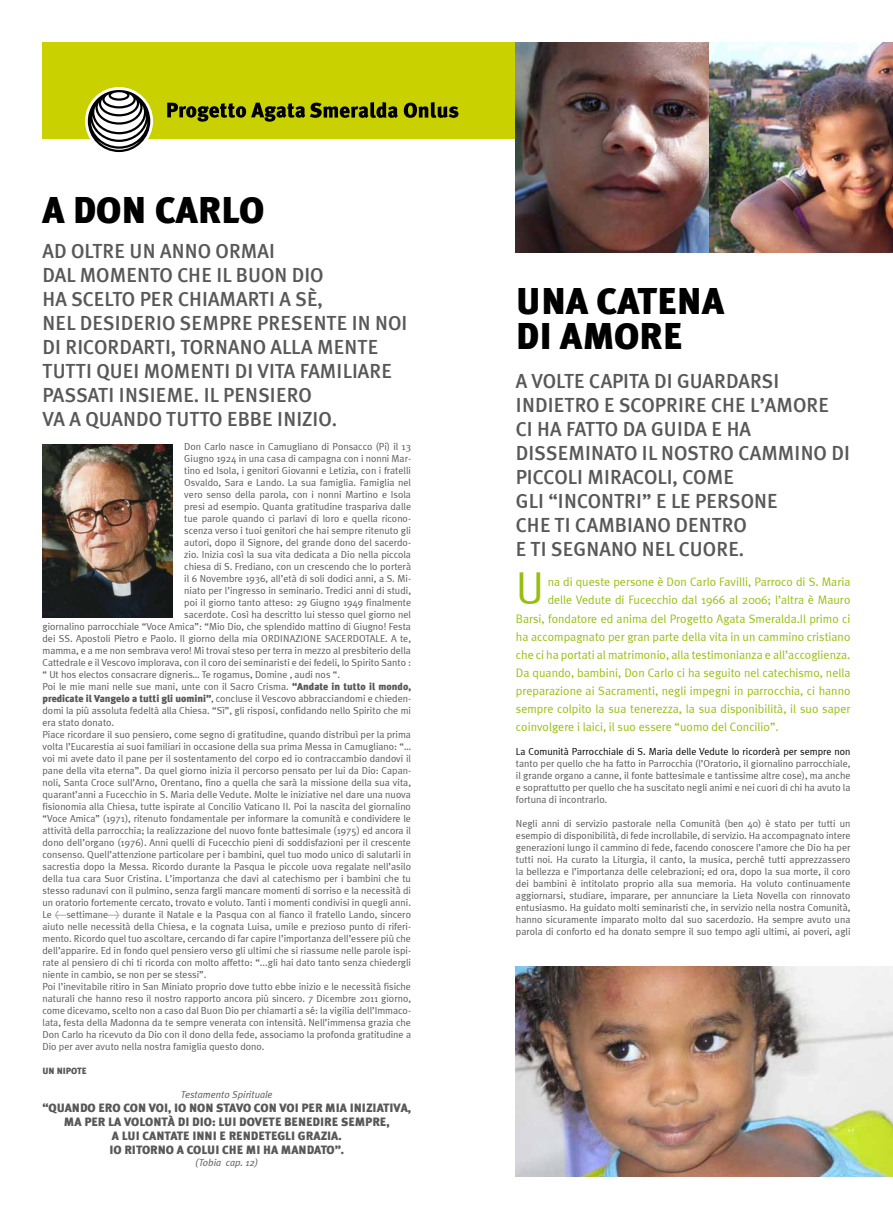
<style>
.page{position:relative;width:893px;height:1219px;background:#fff}
.page>*{position:absolute;margin:0;border:0;box-sizing:border-box;transform-origin:0 0}
.t1{font:45px "Meta Plus Normal";color:#97bf0d}
.t2{font:900 37px/35px "Meta Plus";color:#000}
.t3{font:500 20px/24px "Meta Plus";color:#58585a}
.t4{font:12px "Meta Plus Normal";color:#97bf0d}
.t5{font:900 12px/13.8px "Meta Plus";color:#58585a;text-align:center}
.t6{font:10px/12px "Meta Plus Normal";color:#58585a;text-align:justify}
.t7{font:10px "Meta Plus Normal";color:#000}
.t8{font:italic 10px "Meta Plus Normal";color:#58585a}
.t9{font:900 9px "Meta Plus";color:#58585a}
.s1{font-family:"Meta Plus";font-weight:900}
</style>
<div class="page">
<div style="left:43px;top:43px;width:850px;height:96px;background:#c9d200"></div>
<svg style="left:85px;top:87px;width:68px;height:68px"></svg>
<svg style="left:88px;top:90px;width:62px;height:62px"></svg>
<svg style="left:167px;top:102px;width:231px;height:20px"></svg>
<svg style="left:404px;top:102px;width:54px;height:16px"></svg>
<img style="left:516px;top:43px;width:377px;height:209px">
<img style="left:516px;top:967px;width:377px;height:209px">
<img style="left:43px;top:445px;width:130px;height:173px">
<h2 class="t2" style="left:43px;top:193px;width:223px">A DON CARLO</h2>
<p class="t3" style="left:43px;top:239px;width:366px">AD OLTRE UN ANNO ORMAI<br>DAL MOMENTO CHE IL BUON DIO<br>HA SCELTO PER CHIAMARTI A SÈ,<br>NEL DESIDERIO SEMPRE PRESENTE IN NOI<br>DI RICORDARTI, TORNANO ALLA MENTE<br>TUTTI QUEI MOMENTI DI VITA FAMILIARE<br>PASSATI INSIEME. IL PENSIERO<br>VA A QUANDO TUTTO EBBE INIZIO.</p>
<p class="t6" style="left:184px;top:441px;width:228px">Don Carlo nasce in Camugliano di Ponsacco (Pi) il 13</p>
<p class="t6" style="left:184px;top:453px;width:228px">Giugno 1924 in una casa di campagna con i nonni Mar-</p>
<p class="t6" style="left:184px;top:465px;width:228px">tino ed Isola, i genitori Giovanni e Letizia, con i fratelli</p>
<p class="t6" style="left:184px;top:477px;width:228px">Osvaldo, Sara e Lando. La sua famiglia. Famiglia nel</p>
<p class="t6" style="left:184px;top:489px;width:228px">vero senso della parola, con i nonni Martino e Isola</p>
<p class="t6" style="left:184px;top:501px;width:228px">presi ad esempio. Quanta gratitudine traspariva dalle</p>
<p class="t6" style="left:184px;top:513px;width:228px">tue parole quando ci parlavi di loro e quella ricono-</p>
<p class="t6" style="left:184px;top:525px;width:228px">scenza verso i tuoi genitori che hai sempre ritenuto gli</p>
<p class="t6" style="left:184px;top:537px;width:228px">autori, dopo il Signore, del grande dono del sacerdo-</p>
<p class="t6" style="left:184px;top:549px;width:228px">zio. Inizia così la sua vita dedicata a Dio nella piccola</p>
<p class="t6" style="left:184px;top:561px;width:228px">chiesa di S. Frediano, con un crescendo che lo porterà</p>
<p class="t6" style="left:184px;top:573px;width:228px">il 6 Novembre 1936, all’età di soli dodici anni, a S. Mi-</p>
<p class="t6" style="left:184px;top:585px;width:228px">niato per l’ingresso in seminario. Tredici anni di studi,</p>
<p class="t6" style="left:184px;top:597px;width:228px">poi il giorno tanto atteso: 29 Giugno 1949 finalmente</p>
<p class="t6" style="left:184px;top:609px;width:228px">sacerdote. Così ha descritto lui stesso quel giorno nel</p>
<p class="t6" style="left:43px;top:621px;width:370px">giornalino parrocchiale “Voce Amica”: “Mio Dio, che splendido mattino di Giugno! Festa</p>
<p class="t6" style="left:43px;top:633px;width:370px">dei SS. Apostoli Pietro e Paolo. Il giorno della mia ORDINAZIONE SACERDOTALE. A te,</p>
<p class="t6" style="left:43px;top:645px;width:370px">mamma, e a me non sembrava vero! Mi trovai steso per terra in mezzo al presbiterio della</p>
<p class="t6" style="left:43px;top:657px;width:370px">Cattedrale e il Vescovo implorava, con il coro dei seminaristi e dei fedeli, lo Spirito Santo :</p>
<p class="t6" style="left:43px;top:669px;width:299px">“ Ut hos electos consacrare digneris… Te rogamus, Domine , audi nos “.</p>
<p class="t6" style="left:43px;top:681px;width:370px">Poi le mie mani nelle sue mani, unte con il Sacro Crisma. <span class="s1">“Andate in tutto il mondo,</span></p>
<p class="t6" style="left:43px;top:693px;width:370px"><span class="s1">predicate il Vangelo a tutti gli uomini”</span>, concluse il Vescovo abbracciandomi e chieden-</p>
<p class="t6" style="left:43px;top:705px;width:370px">domi la più assoluta fedeltà alla Chiesa. “Sì”, gli risposi, confidando nello Spirito che mi</p>
<p class="t6" style="left:43px;top:717px;width:73px">era stato donato.</p>
<p class="t6" style="left:43px;top:729px;width:370px">Piace ricordare il suo pensiero, come segno di gratitudine, quando distribuì per la prima</p>
<p class="t6" style="left:43px;top:741px;width:370px">volta l’Eucarestia ai suoi familiari in occasione della sua prima Messa in Camugliano: “…</p>
<p class="t6" style="left:43px;top:753px;width:370px">voi mi avete dato il pane per il sostentamento del corpo ed io contraccambio dandovi il</p>
<p class="t6" style="left:43px;top:765px;width:370px">pane della vita eterna”. Da quel giorno inizia il percorso pensato per lui da Dio: Capan-</p>
<p class="t6" style="left:43px;top:777px;width:370px">noli, Santa Croce sull’Arno, Orentano, fino a quella che sarà la missione della sua vita,</p>
<p class="t6" style="left:43px;top:789px;width:370px">quarant’anni a Fucecchio in S. Maria delle Vedute. Molte le iniziative nel dare una nuova</p>
<p class="t6" style="left:43px;top:801px;width:370px">fisionomia alla Chiesa, tutte ispirate al Concilio Vaticano II. Poi la nascita del giornalino</p>
<p class="t6" style="left:43px;top:813px;width:370px">“Voce Amica” (1971), ritenuto fondamentale per informare la comunità e condividere le</p>
<p class="t6" style="left:43px;top:825px;width:370px">attività della parrocchia; la realizzazione del nuovo fonte battesimale (1975) ed ancora il</p>
<p class="t6" style="left:43px;top:837px;width:370px">dono dell’organo (1976). Anni quelli di Fucecchio pieni di soddisfazioni per il crescente</p>
<p class="t6" style="left:43px;top:849px;width:370px">consenso. Quell’attenzione particolare per i bambini, quel tuo modo unico di salutarli in</p>
<p class="t6" style="left:43px;top:861px;width:370px">sacrestia dopo la Messa. Ricordo durante la Pasqua le piccole uova regalate nell’asilo</p>
<p class="t6" style="left:43px;top:873px;width:370px">della tua cara Suor Cristina. L’importanza che davi al catechismo per i bambini che tu</p>
<p class="t6" style="left:43px;top:885px;width:370px">stesso radunavi con il pulmino, senza fargli mancare momenti di sorriso e la necessità di</p>
<p class="t6" style="left:43px;top:897px;width:370px">un oratorio fortemente cercato, trovato e voluto. Tanti i momenti condivisi in quegli anni.</p>
<p class="t6" style="left:43px;top:909px;width:370px">Le &lt;settimane&gt; durante il Natale e la Pasqua con al fianco il fratello Lando, sincero</p>
<p class="t6" style="left:43px;top:921px;width:370px">aiuto nelle necessità della Chiesa, e la cognata Luisa, umile e prezioso punto di riferi-</p>
<p class="t6" style="left:43px;top:933px;width:370px">mento. Ricordo quel tuo ascoltare, cercando di far capire l’importanza dell’essere più che</p>
<p class="t6" style="left:43px;top:945px;width:370px">dell’apparire. Ed in fondo quel pensiero verso gli ultimi che si riassume nelle parole ispi-</p>
<p class="t6" style="left:43px;top:957px;width:370px">rate al pensiero di chi ti ricorda con molto affetto: “...gli hai dato tanto senza chiedergli</p>
<p class="t6" style="left:43px;top:969px;width:165px">niente in cambio, se non per se stessi”.</p>
<p class="t6" style="left:43px;top:981px;width:370px">Poi l’inevitabile ritiro in San Miniato proprio dove tutto ebbe inizio e le necessità fisiche</p>
<p class="t6" style="left:43px;top:993px;width:370px">naturali che hanno reso il nostro rapporto ancora più sincero. 7 Dicembre 2011 giorno,</p>
<p class="t6" style="left:43px;top:1005px;width:370px">come dicevamo, scelto non a caso dal Buon Dio per chiamarti a sé: la vigilia dell’Immaco-</p>
<p class="t6" style="left:43px;top:1017px;width:370px">lata, festa della Madonna da te sempre venerata con intensità. Nell’immensa grazia che</p>
<p class="t6" style="left:43px;top:1029px;width:370px">Don Carlo ha ricevuto da Dio con il dono della fede, associamo la profonda gratitudine a</p>
<p class="t6" style="left:43px;top:1041px;width:223px">Dio per aver avuto nella nostra famiglia questo dono.</p>
<p class="t9" style="left:43px;top:1066px;width:46px">UN NIPOTE</p>
<p class="t8" style="left:181px;top:1089px;width:93px">Testamento Spirituale</p>
<p class="t5" style="left:43px;top:1101px;width:370px">“QUANDO ERO CON VOI, IO NON STAVO CON VOI PER MIA INIZIATIVA, MA PER LA VOLONTÀ DI DIO: LUI DOVETE BENEDIRE SEMPRE,<br>A LUI CANTATE INNI E RENDETEGLI GRAZIA.<br>IO RITORNO A COLUI CHE MI HA MANDATO”.</p>
<p class="t8" style="left:195px;top:1156px;width:64px">(Tobia cap. 12)</p>
<h2 class="t2" style="left:516px;top:284px;width:210px">UNA CATENA<br>DI AMORE</h2>
<h3 class="t3" style="left:516px;top:369px;width:335px">A VOLTE CAPITA DI GUARDARSI<br>INDIETRO E SCOPRIRE CHE L’AMORE<br>CI HA FATTO DA GUIDA E HA<br>DISSEMINATO IL NOSTRO CAMMINO DI<br>PICCOLI MIRACOLI, COME<br>GLI “INCONTRI” E LE PERSONE<br>CHE TI CAMBIANO DENTRO<br>E TI SEGNANO NEL CUORE.</h3>
<p class="t4" style="left:548px;top:575px;width:304px">na di queste persone è Don Carlo Favilli, Parroco di S. Maria</p>
<p class="t4" style="left:548px;top:593px;width:304px">delle Vedute di Fucecchio dal 1966 al 2006; l’altra è Mauro</p>
<p class="t4" style="left:516px;top:611px;width:336px">Barsi, fondatore ed anima del Progetto Agata Smeralda.Il primo ci</p>
<p class="t4" style="left:516px;top:629px;width:336px">ha accompagnato per gran parte della vita in un cammino cristiano</p>
<p class="t4" style="left:516px;top:647px;width:336px">che ci ha portati al matrimonio, alla testimonianza e all’accoglienza.</p>
<p class="t4" style="left:516px;top:665px;width:336px">Da quando, bambini, Don Carlo ci ha seguito nel catechismo, nella</p>
<p class="t4" style="left:516px;top:683px;width:336px">preparazione ai Sacramenti, negli impegni in parrocchia, ci hanno</p>
<p class="t4" style="left:516px;top:701px;width:336px">sempre colpito la sua tenerezza, la sua disponibilità, il suo saper</p>
<p class="t4" style="left:516px;top:719px;width:264px">coinvolgere i laici, il suo essere “uomo del Concilio”.</p>
<p class="t7" style="left:516px;top:745px;width:336px">La Comunità Parrocchiale di S. Maria delle Vedute lo ricorderà per sempre non</p>
<p class="t6" style="left:516px;top:757px;width:336px">tanto per quello che ha fatto in Parrocchia (l’Oratorio, il giornalino parrocchiale, il grande organo a canne, il fonte battesimale e tantissime altre cose), ma anche e soprattutto per quello che ha suscitato negli animi e nei cuori di chi ha avuto la fortuna di incontrarlo.</p>
<p class="t6" style="left:516px;top:817px;width:336px">Negli anni di servizio pastorale nella Comunità (ben 40) è stato per tutti un esempio di disponibilità, di fede incrollabile, di servizio. Ha accompagnato intere generazioni lungo il cammino di fede, facendo conoscere l’amore che Dio ha per tutti noi. Ha curato la Liturgia, il canto, la musica, perché tutti apprezzassero la bellezza e l’importanza delle celebrazioni; ed ora, dopo la sua morte, il coro dei bambini è intitolato proprio alla sua memoria. Ha voluto continuamente aggiornarsi, studiare, imparare, per annunciare la Lieta Novella con rinnovato entusiasmo. Ha guidato molti seminaristi che, in servizio nella nostra Comunità, hanno sicuramente imparato molto dal suo sacerdozio. Ha sempre avuto una parola di conforto ed ha donato sempre il suo tempo agli ultimi, ai poveri, agli</p>
<h1 class="t1" style="left:516px;top:562px;width:30px">U</h1>
</div>
